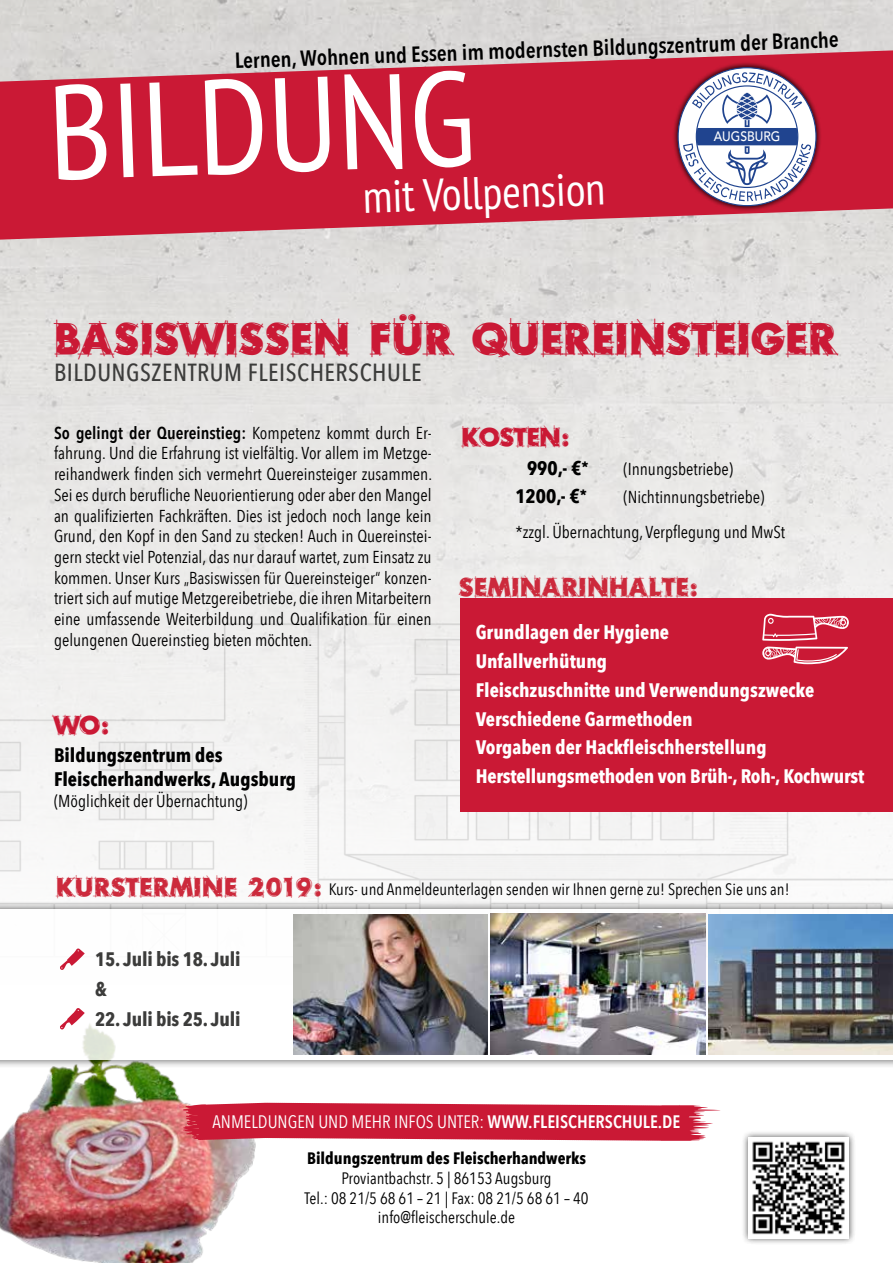
<style>
.page{position:relative;width:893px;height:1263px;background:#fff}
.page>*{position:absolute;margin:0;border:0;box-sizing:border-box;transform-origin:0 0}
.t1{font:condensed 133.5px "PT Sans";color:#fff}
.t2{font:condensed 45.3px "PT Sans";color:#fff}
.t3{font:43.5px "Rough Draft";letter-spacing:.02em;color:#ca1935}
.t4{font:25.5px "Rough Draft";letter-spacing:.03em;color:#cc2a3c}
.t5{font:25.5px "Rough Draft";color:#ca1935}
.t6{font:500 24.75px "Avenir Next Condensed";letter-spacing:.02em;color:#3c3c3b}
.t7{font:600 21.9px "Avenir Next Condensed";color:#000}
.t8{font:700 19.5px/28.7px "Avenir Next Condensed";color:#fff}
.t9{font:700 19.5px/23.4px "Avenir Next Condensed";color:#000}
.t10{font:700 19.5px/30px "Avenir Next Condensed";letter-spacing:-.01em;color:#3c3c3b}
.t11{font:18px "Avenir Next Condensed";color:#fff}
.t12{font:17.25px/20.7px "Avenir Next Condensed";color:#000;text-align:justify}
.t13{font:16.5px/19.8px "Avenir Next Condensed";color:#000;text-align:center}
.t14{font:700 16.5px "Avenir Next Condensed";color:#000}
.t15{font:500 13.5px "Avenir LT Std";color:#fff;scale:.9 1}
.s1{font-weight:600}
</style>
<div class="page">
<img style="left:0;top:0;width:893px;height:1103px">
<img style="left:0;top:619px;width:893px;height:282px">
<img style="left:0;top:1069px;width:267px;height:194px">
<svg style="left:0;top:50px;width:893px;height:190px;background:#cd3d54"></svg>
<div style="left:460px;top:598px;width:433px;height:214px;background:#ca1935"></div>
<div style="left:672px;top:62px;width:150px;height:150px;background:#000;opacity:.75"></div>
<svg style="left:677px;top:67px;width:140px;height:140px"></svg>
<svg style="left:183px;top:1103px;width:538px;height:38px;background:#cf324b"></svg>
<div style="left:741px;top:1130px;width:115px;height:115px;background:#000;opacity:.75"></div>
<img style="left:748px;top:1137px;width:101px;height:101px">
<div style="left:0;top:901px;width:893px;height:168px;background:#000;opacity:.75"></div>
<div style="left:0;top:909px;width:893px;height:151px;background:#fff"></div>
<svg style="left:60px;top:948px;width:25px;height:22px"></svg>
<img style="left:708px;top:914px;width:185px;height:140px">
<img style="left:491px;top:914px;width:214px;height:140px">
<img style="left:293px;top:914px;width:195px;height:140px">
<svg style="left:762px;top:614px;width:87px;height:27px"></svg>
<svg style="left:762px;top:647px;width:86px;height:17px"></svg>
<svg style="left:60px;top:1008px;width:25px;height:21px"></svg>
<p class="t7" style="left:234px;top:42px;width:606px;rotate:-2deg">Lernen, Wohnen und Essen im modernsten Bildungszentrum der Branche</p>
<h1 class="t1" style="left:46px;top:47px;width:428px;rotate:-2deg">BILDUNG</h1>
<p class="t15" style="left:714px;top:129px;width:76px">AUGSBURG</p>
<h2 class="t2" style="left:362px;top:168px;width:244px;rotate:-2deg">mit Vollpension</h2>
<h3 class="t3" style="left:54px;top:310px;width:783px">BASISWISSEN FÜR QUEREINSTEIGER</h3>
<h3 class="t6" style="left:54px;top:357px;width:369px">BILDUNGSZENTRUM FLEISCHERSCHULE</h3>
<p class="t12" style="left:54px;top:422px;width:380px"><span class="s1">So gelingt der Quereinstieg:</span> Kompetenz kommt durch Er&shy;fahrung. Und die Erfahrung ist vielfältig. Vor allem im Metzge&shy;reihandwerk finden sich vermehrt Quereinsteiger zusammen.<br>Sei es durch berufliche Neuorientierung oder aber den Mangel an qualifizierten Fachkräften. Dies ist jedoch noch lange kein Grund, den Kopf in den Sand zu stecken! Auch in Quereinstei&shy;gern steckt viel Potenzial, das nur darauf wartet, zum Einsatz zu kommen. Unser Kurs „Basiswissen für Quereinsteiger“ konzen&shy;triert sich auf mutige Metzgereibetriebe, die ihren Mitarbeitern eine umfassende Weiterbildung und Qualifikation für einen gelungenen Quereinstieg bieten möchten.</p>
<h3 class="t5" style="left:54px;top:708px;width:57px">WO:</h3>
<p class="t9" style="left:54px;top:744px;width:244px">Bildungszentrum des<br>Fleischerhandwerks, Augsburg</p>
<p class="t12" style="left:54px;top:789px;width:195px">(Möglichkeit der Übernachtung)</p>
<h3 class="t5" style="left:461px;top:420px;width:110px">KOSTEN:</h3>
<p class="t9" style="left:527px;top:456px;width:63px">990,- €<sup>*</sup></p>
<p class="t12" style="left:623px;top:457px;width:111px">(Innungsbetriebe)</p>
<p class="t9" style="left:515px;top:485px;width:73px">1200,- €<sup>*</sup></p>
<p class="t12" style="left:515px;top:479px;width:271px;line-height:34.3px;text-indent:108px">(Nichtinnungsbetriebe) *zzgl. Übernachtung, Verpflegung und MwSt</p>
<h3 class="t4" style="left:459px;top:570px;width:241px">SEMINARINHALTE:</h3>
<p class="t8" style="left:476px;top:618px;width:390px">Grundlagen der Hygiene<br>Unfallverhütung<br>Fleischzuschnitte und Verwendungszwecke Verschiedene Garmethoden<br>Vorgaben der Hackfleischherstellung Herstellungsmethoden von Brüh-, Roh-, Kochwurst</p>
<h3 class="t4" style="left:56px;top:870px;width:268px">KURSTERMINE 2019:</h3>
<p class="t13" style="left:329px;top:878px;width:462px">Kurs- und Anmeldeunterlagen senden wir Ihnen gerne zu! Sprechen Sie uns an!</p>
<p class="t10" style="left:95px;top:944px;width:147px">15. Juli bis 18. Juli &amp;</p>
<p class="t10" style="left:95px;top:1004px;width:147px">22. Juli bis 25. Juli</p>
<p class="t11" style="left:213px;top:1106px;width:469px">ANMELDUNGEN UND MEHR INFOS UNTER: <span class="s1">WWW.FLEISCHERSCHULE.DE</span></p>
<p class="t14" style="left:307px;top:1148px;width:280px">Bildungszentrum des Fleischerhandwerks</p>
<p class="t13" style="left:304px;top:1167px;width:286px">Proviantbachstr. 5 | 86153 Augsburg<br>Tel.: 08 21/5 68 61 – 21 | Fax: 08 21/5 68 61 – 40 info@fleischerschule.de</p>
</div>
